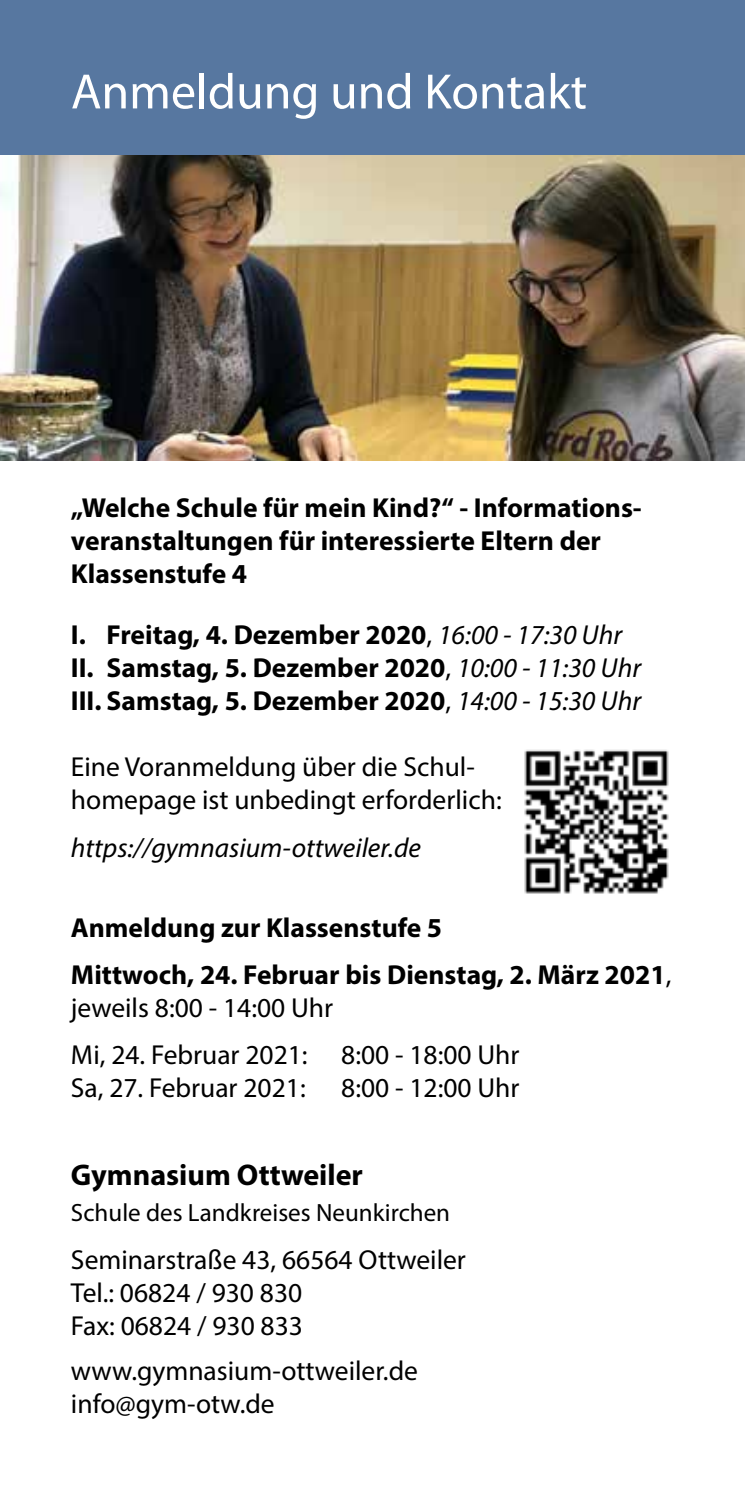
<style>
.page{position:relative;width:745px;height:1489px;background:#fff}
.page>*{position:absolute;margin:0;border:0;box-sizing:border-box;transform-origin:0 0}
.t1{font:50px "Myriad Pro";color:#fff}
.t2{font:700 30px "Myriad Pro";color:#000}
.t3{font:700 27.5px/33px "Myriad Pro";color:#000}
.t4{font:27.5px/33px "Myriad Pro";color:#000}
.t5{font:italic 27.5px "Myriad Pro";color:#000}
.t6{font:25px "Myriad Pro";color:#000}
.s1{font-weight:400}
.s2{font-weight:400;font-style:italic}
</style>
<div class="page">
<div style="left:0;top:0;width:744px;height:156px;background:#5777a0"></div>
<img style="left:0;top:156px;width:744px;height:305px">
<img style="left:524px;top:749px;width:145px;height:145px">
<h1 class="t1" style="left:71px;top:61px;width:517px">Anmeldung und Kontakt</h1>
<p class="t3" style="left:71px;top:490px;width:572px">„Welche Schule für mein Kind?“ - Informations&shy;veranstaltungen für interessierte Eltern der<br>Klassenstufe 4</p>
<p class="t3" style="left:71px;top:617px;width:571px">I. Freitag, 4. Dezember 2020<span class="s1">,</span> <span class="s2">16:00 - 17:30 Uhr<br></span>II. Samstag, 5. Dezember 2020<span class="s1">,</span> <span class="s2">10:00 - 11:30 Uhr<br></span>III. Samstag, 5. Dezember 2020<span class="s1">,</span> <span class="s2">14:00 - 15:30 Uhr</span></p>
<p class="t4" style="left:71px;top:750px;width:432px">Eine Voranmeldung über die Schul&shy;homepage ist unbedingt erforderlich:</p>
<p class="t5" style="left:71px;top:830px;width:351px">https://gymnasium-ottweiler.de</p>
<p class="t3" style="left:71px;top:903px;width:601px;line-height:47.2px">Anmeldung zur Klassenstufe 5<br>Mittwoch, 24. Februar bis Dienstag, 2. März 2021<span class="s1">,</span></p>
<p class="t4" style="left:71px;top:983px;width:450px;line-height:47.2px">jeweils 8:00 - 14:00 Uhr<br>Mi, 24. Februar 2021: 8:00 - 18:00 Uhr</p>
<p class="t4" style="left:71px;top:1071px;width:236px">Sa, 27. Februar 2021:</p>
<p class="t4" style="left:341px;top:1071px;width:180px">8:00 - 12:00 Uhr</p>
<p class="t2" style="left:71px;top:1155px;width:293px">Gymnasium Ottweiler</p>
<p class="t6" style="left:71px;top:1197px;width:380px">Schule des Landkreises Neunkirchen</p>
<p class="t4" style="left:71px;top:1242px;width:396px">Seminarstraße 43, 66564 Ottweiler<br>Tel.: 06824 / 930 830<br>Fax: 06824 / 930 833</p>
<p class="t4" style="left:71px;top:1353px;width:348px">www.gymnasium-ottweiler.de info@gym-otw.de</p>
</div>
